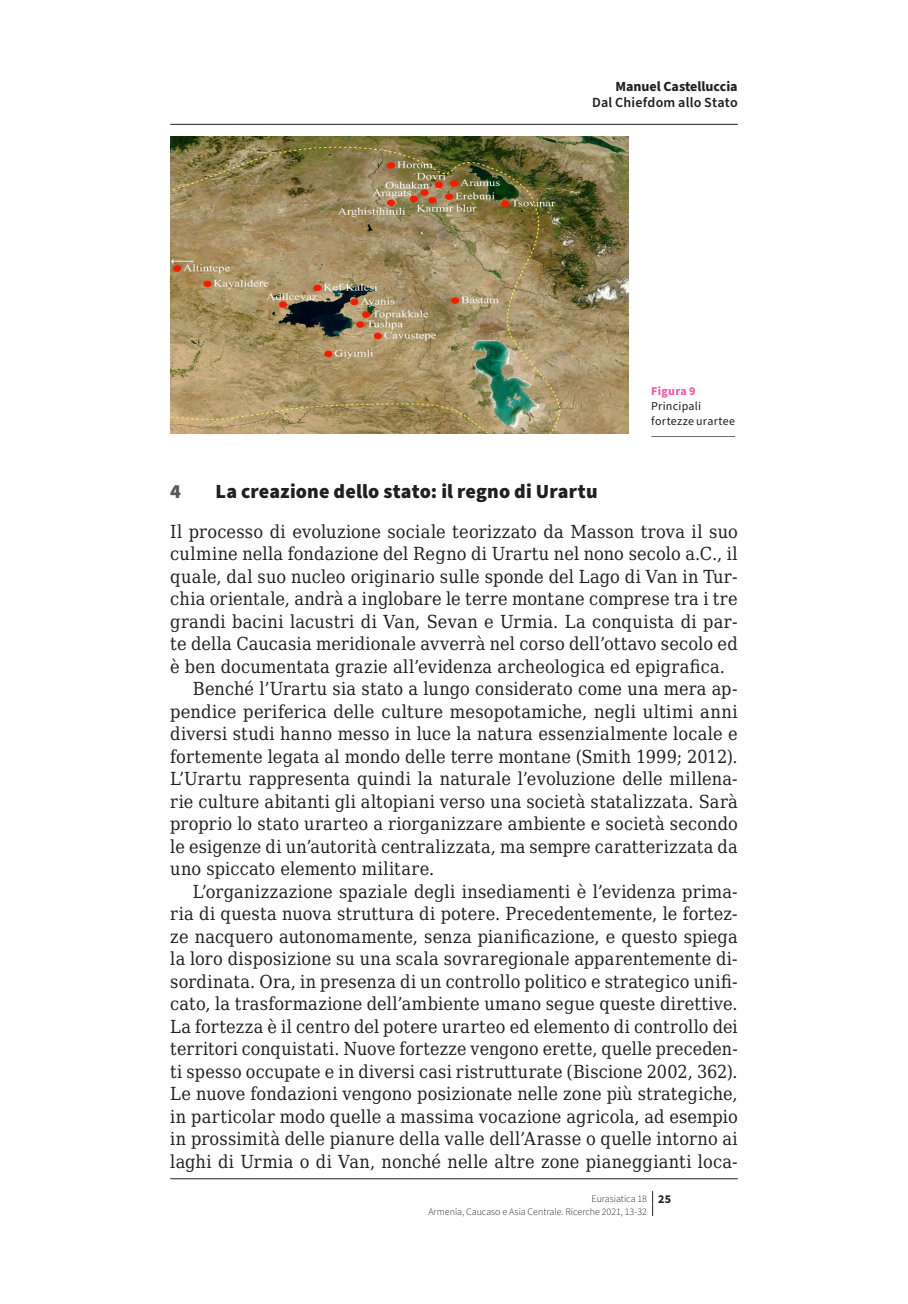
<style>
.page{position:relative;width:908px;height:1304px;background:#fff}
.page>*{position:absolute;margin:0;border:0;box-sizing:border-box;transform-origin:0 0}
.t1{font:900 20px "Source Sans Pro";letter-spacing:.005em;color:#231f20}
.t2{font:900 20px "Source Sans Pro";color:#57585a}
.t3{font:18px "DejaVu Serif Condensed";letter-spacing:.01em;color:#231f20}
.t4{font:600 14px "Source Sans Pro";letter-spacing:.015em;color:#231f20}
.t5{font:700 14px "Source Sans Pro";color:#231f20}
.t6{font:12px/15px "Source Sans Pro";letter-spacing:.02em;color:#231f20}
.t7{font:700 12px "Source Sans Pro";letter-spacing:.02em;color:#ef59a1}
.t8{font:300 10px/12.4px "Source Sans Pro";color:#231f20}
.s1{font-weight:700;font-size:12px}
</style>
<div class="page">
<svg style="left:652px;top:1191px;width:1px;height:25px"></svg>
<img style="left:170px;top:136px;width:458px;height:297px">
<hr style="left:651px;top:436px;width:83px;height:1px;background:#6c6d70">
<hr style="left:170px;top:124px;width:567px;height:1px;background:#231f20">
<hr style="left:170px;top:1178px;width:567px;height:1px;background:#231f20">
<p class="t5" style="left:615px;top:77px;width:124px">Manuel Castelluccia</p>
<p class="t4" style="left:592px;top:93px;width:147px">Dal Chiefdom allo Stato</p>
<p class="t7" style="left:651px;top:383px;width:46px">Figura 9</p>
<p class="t6" style="left:651px;top:399px;width:85px">Principali fortezze urartee</p>
<p class="t2" style="left:170px;top:478px;width:12px">4</p>
<p class="t1" style="left:215px;top:478px;width:383px">La creazione dello stato: il regno di Urartu</p>
<p class="t3" style="left:170px;top:518px;width:568px">Il processo di evoluzione sociale teorizzato da Masson trova il suo</p>
<p class="t3" style="left:170px;top:540px;width:568px">culmine nella fondazione del Regno di Urartu nel nono secolo a.C., il</p>
<p class="t3" style="left:170px;top:563px;width:568px">quale, dal suo nucleo originario sulle sponde del Lago di Van in Tur-</p>
<p class="t3" style="left:170px;top:585px;width:568px">chia orientale, andrà a inglobare le terre montane comprese tra i tre</p>
<p class="t3" style="left:170px;top:608px;width:568px">grandi bacini lacustri di Van, Sevan e Urmia. La conquista di par-</p>
<p class="t3" style="left:170px;top:630px;width:568px">te della Caucasia meridionale avverrà nel corso dell’ottavo secolo ed</p>
<p class="t3" style="left:170px;top:653px;width:556px">è ben documentata grazie all’evidenza archeologica ed epigrafica.</p>
<p class="t3" style="left:193px;top:675px;width:546px">Benché l’Urartu sia stato a lungo considerato come una mera ap-</p>
<p class="t3" style="left:170px;top:698px;width:568px">pendice periferica delle culture mesopotamiche, negli ultimi anni</p>
<p class="t3" style="left:170px;top:720px;width:568px">diversi studi hanno messo in luce la natura essenzialmente locale e</p>
<p class="t3" style="left:170px;top:743px;width:568px">fortemente legata al mondo delle terre montane (Smith 1999; 2012).</p>
<p class="t3" style="left:170px;top:765px;width:568px">L’Urartu rappresenta quindi la naturale l’evoluzione delle millena-</p>
<p class="t3" style="left:170px;top:788px;width:568px">rie culture abitanti gli altopiani verso una società statalizzata. Sarà</p>
<p class="t3" style="left:170px;top:810px;width:568px">proprio lo stato urarteo a riorganizzare ambiente e società secondo</p>
<p class="t3" style="left:170px;top:833px;width:568px">le esigenze di un’autorità centralizzata, ma sempre caratterizzata da</p>
<p class="t3" style="left:170px;top:855px;width:265px">uno spiccato elemento militare.</p>
<p class="t3" style="left:193px;top:878px;width:546px">L’organizzazione spaziale degli insediamenti è l’evidenza prima-</p>
<p class="t3" style="left:170px;top:900px;width:568px">ria di questa nuova struttura di potere. Precedentemente, le fortez-</p>
<p class="t3" style="left:170px;top:923px;width:568px">ze nacquero autonomamente, senza pianificazione, e questo spiega</p>
<p class="t3" style="left:170px;top:945px;width:568px">la loro disposizione su una scala sovraregionale apparentemente di-</p>
<p class="t3" style="left:170px;top:968px;width:568px">sordinata. Ora, in presenza di un controllo politico e strategico unifi-</p>
<p class="t3" style="left:170px;top:990px;width:568px">cato, la trasformazione dell’ambiente umano segue queste direttive.</p>
<p class="t3" style="left:170px;top:1013px;width:568px">La fortezza è il centro del potere urarteo ed elemento di controllo dei</p>
<p class="t3" style="left:170px;top:1035px;width:568px">territori conquistati. Nuove fortezze vengono erette, quelle preceden-</p>
<p class="t3" style="left:170px;top:1058px;width:568px">ti spesso occupate e in diversi casi ristrutturate (Biscione 2002, 362).</p>
<p class="t3" style="left:170px;top:1080px;width:568px">Le nuove fondazioni vengono posizionate nelle zone più strategiche,</p>
<p class="t3" style="left:170px;top:1103px;width:568px">in particolar modo quelle a massima vocazione agricola, ad esempio</p>
<p class="t3" style="left:170px;top:1125px;width:568px">in prossimità delle pianure della valle dell’Arasse o quelle intorno ai</p>
<p class="t3" style="left:170px;top:1148px;width:568px">laghi di Urmia o di Van, nonché nelle altre zone pianeggianti loca-</p>
<p class="t8" style="left:428px;top:1193px;width:244px;text-indent:163px">Eurasiatica 18 <span class="s1">25<br></span>Armenia, Caucaso e Asia Centrale. Ricerche 2021, 13-32</p>
</div>
